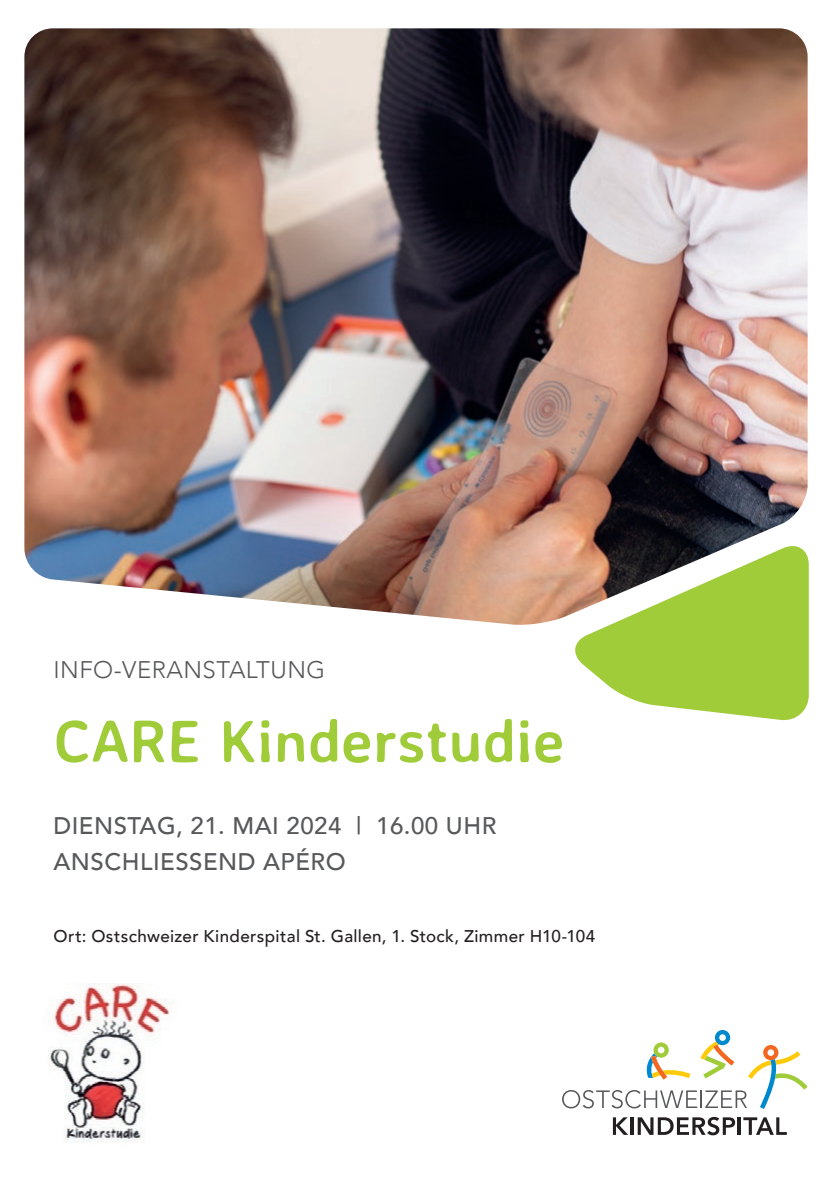
<style>
.page{position:relative;width:840px;height:1191px;background:#fff}
.page>*{position:absolute;margin:0;border:0;box-sizing:border-box;transform-origin:0 0}
.t1{font:700 60px "Averia Sans Libre";letter-spacing:.005em;color:#a1cc3a}
.t2{font:500 24px/36px "Avenir";letter-spacing:.02em;color:#57585a}
.t3{font:300 24px "Avenir";letter-spacing:.02em;color:#57585a}
.t4{font:500 17px "Avenir";letter-spacing:.025em;color:#231f20}
</style>
<div class="page">
<svg style="left:562px;top:1030px;width:245px;height:79px"></svg>
<svg style="left:612px;top:1117px;width:15px;height:17px"></svg>
<hr style="left:630px;top:1117px;width:3px;height:17px;background:#231f20">
<svg style="left:637px;top:1116px;width:97px;height:19px"></svg>
<hr style="left:737px;top:1117px;width:3px;height:17px;background:#231f20">
<svg style="left:743px;top:1117px;width:43px;height:17px"></svg>
<svg style="left:575px;top:556px;width:233px;height:165px;fill:#a1cc3a"></svg>
<img style="left:24px;top:28px;width:783px;height:598px">
<img style="left:48px;top:983px;width:123px;height:160px">
<h2 class="t3" style="left:53px;top:655px;width:273px">INFO-VERANSTALTUNG</h2>
<h1 class="t1" style="left:53px;top:703px;width:512px">CARE Kinderstudie</h1>
<h2 class="t2" style="left:53px;top:806px;width:444px">DIENSTAG, 21. MAI 2024 | 16.00 UHR<br>ANSCHLIESSEND APÉRO</h2>
<p class="t4" style="left:53px;top:921px;width:543px">Ort: Ostschweizer Kinderspital St. Gallen, 1. Stock, Zimmer H10-104</p>
</div>
